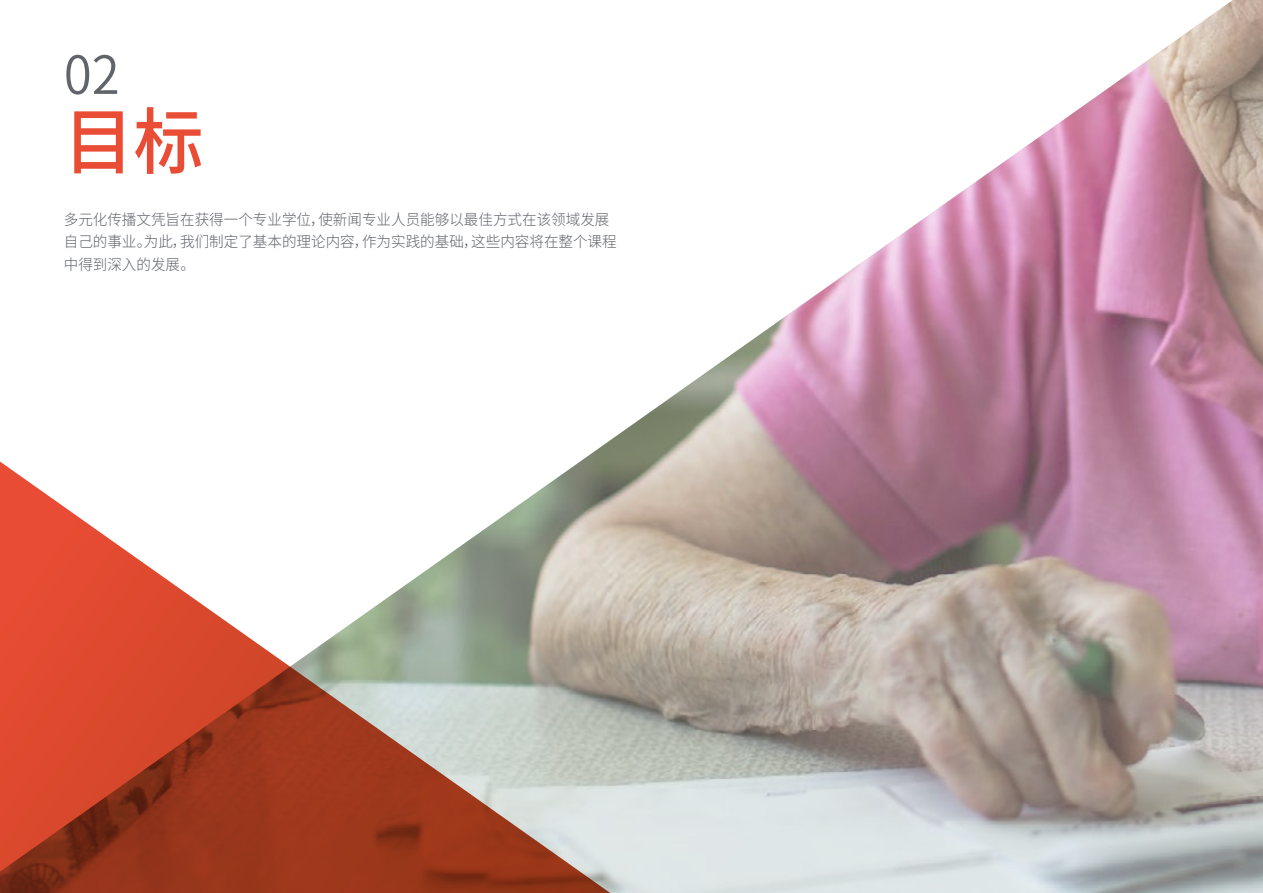
<style>
.page{position:relative;width:1263px;height:893px;background:#fff}
.page>*{position:absolute;margin:0;border:0;box-sizing:border-box;transform-origin:0 0}
.t1{font:500 72px "Source Han Sans CN";color:#e94d35}
.t2{font:52.5px "Source Han Sans CN";color:#61646a}
.t3{font:300 15px/22.5px "Source Han Sans CN";color:#61646a}
</style>
<div class="page">
<img style="left:602px;top:0;width:661px;height:893px">
<svg style="left:0;top:446px;width:640px;height:447px"></svg>
<h2 class="t2" style="left:64px;top:45px;width:57px">02</h2>
<h1 class="t1" style="left:64px;top:101px;width:141px">目标</h1>
<p class="t3" style="left:64px;top:208px;width:554px">多元化传播文凭旨在获得一个专业学位，使新闻专业人员能够以最佳方式在该领域发展自己的事业。为此，我们制定了基本的理论内容，作为实践的基础，这些内容将在整个课程中得到深入的发展。</p>
</div>
